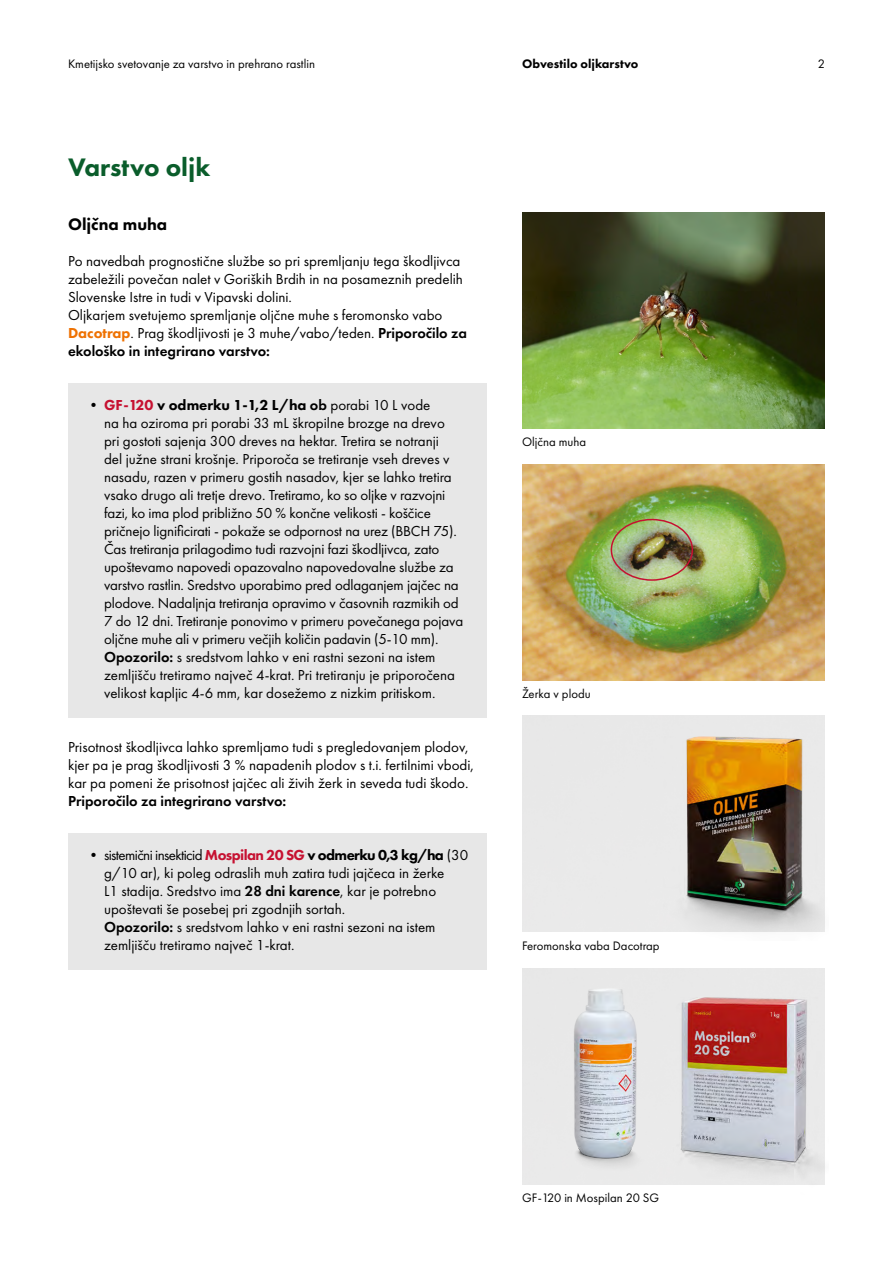
<style>
.page{position:relative;width:893px;height:1263px;background:#fff}
.page>*{position:absolute;margin:0;border:0;box-sizing:border-box;transform-origin:0 0}
.t1{font:800 26.25px "Futura PT";color:#0a5d2b}
.t2{font:800 17.25px "Futura PT";color:#000}
.t3{font:15px/18px "Futura PT";color:#000}
.t4{font:600 15px "Futura PT";color:#000}
.t5{font:12.75px "Futura PT";color:#000}
.t6{font:800 12.75px "Futura PT";color:#000}
.s1{font-weight:800;color:#ee7203}
.s2{font-weight:600}
.s3{font-weight:800;color:#c61131}
.s4{font-weight:800}
</style>
<div class="page">
<div style="left:68px;top:383px;width:418px;height:335px;background:#e7e7e7"></div>
<div style="left:68px;top:833px;width:418px;height:136px;background:#e7e7e7"></div>
<img style="left:522px;top:212px;width:303px;height:216px">
<img style="left:522px;top:464px;width:303px;height:216px">
<div style="left:611px;top:519px;width:82px;height:62px;border:2px solid #c61131;border-radius:50%"></div>
<img style="left:522px;top:968px;width:171px;height:217px">
<img style="left:657px;top:716px;width:168px;height:216px">
<img style="left:657px;top:969px;width:168px;height:216px">
<p class="t5" style="left:68px;top:56px;width:248px">Kmetijsko svetovanje za varstvo in prehrano rastlin</p>
<p class="t6" style="left:522px;top:56px;width:118px">Obvestilo oljkarstvo</p>
<p class="t5" style="left:818px;top:56px;width:9px">2</p>
<h1 class="t1" style="left:68px;top:151px;width:144px">Varstvo oljk</h1>
<p class="t2" style="left:68px;top:213px;width:101px">Oljčna muha</p>
<p class="t3" style="left:68px;top:252px;width:400px">Po navedbah prognostične službe so pri spremljanju tega škodljivca zabeležili povečan nalet v Goriških Brdih in na posameznih predelih Slovenske Istre in tudi v Vipavski dolini.<br>Oljkarjem svetujemo spremljanje oljčne muhe s feromonsko vabo <span class="s1">Dacotrap</span>. Prag škodljivosti je 3 muhe/vabo/teden. <span class="s2">Priporočilo za ekološko in integrirano varstvo:</span></p>
<p class="t3" style="left:104px;top:396px;width:361px;text-indent:-18px"><span class="s2">•</span> <span class="s3">GF-120</span> <span class="s4">v odmerku 1-1,2 L/ha</span> <span class="s2">ob</span> porabi 10 L vode<br>na ha oziroma pri porabi 33 mL škropilne brozge na drevo pri gostoti sajenja 300 dreves na hektar. Tretira se notranji<br>del južne strani krošnje. Priporoča se tretiranje vseh dreves v nasadu, razen v primeru gostih nasadov, kjer se lahko tretira vsako drugo ali tretje drevo. Tretiramo, ko so oljke v razvojni fazi, ko ima plod približno 50 % končne velikosti - koščice pričnejo lignificirati - pokaže se odpornost na urez (BBCH 75).<br>Čas tretiranja prilagodimo tudi razvojni fazi škodljivca, zato upoštevamo napovedi opazovalno napovedovalne službe za varstvo rastlin. Sredstvo uporabimo pred odlaganjem jajčec na plodove. Nadaljnja tretiranja opravimo v časovnih razmikih od 7 do 12 dni. Tretiranje ponovimo v primeru povečanega pojava oljčne muhe ali v primeru večjih količin padavin (5-10 mm).<br><span class="s2">Opozorilo:</span> s sredstvom lahko v eni rastni sezoni na istem zemljišču tretiramo največ 4-krat. Pri tretiranju je priporočena velikost kapljic 4-6 mm, kar dosežemo z nizkim pritiskom.</p>
<p class="t3" style="left:68px;top:738px;width:407px">Prisotnost škodljivca lahko spremljamo tudi s pregledovanjem plodov, kjer pa je prag škodljivosti 3 % napadenih plodov s t.i. fertilnimi vbodi, kar pa pomeni že prisotnost jajčec ali živih žerk in seveda tudi škodo.</p>
<p class="t4" style="left:68px;top:792px;width:220px">Priporočilo za integrirano varstvo:</p>
<p class="t3" style="left:104px;top:846px;width:366px;text-indent:-18px"><span class="s2">•</span> sistemični insekticid <span class="s3">Mospilan 20 SG</span> <span class="s4">v odmerku 0,3 kg/ha</span> (30 g/10 ar), ki poleg odraslih muh zatira tudi jajčeca in žerke<br>L1 stadija. Sredstvo ima <span class="s2">28 dni karence</span>, kar je potrebno upoštevati še posebej pri zgodnjih sortah.<br><span class="s2">Opozorilo:</span> s sredstvom lahko v eni rastni sezoni na istem zemljišču tretiramo največ 1-krat.</p>
<p class="t5" style="left:522px;top:434px;width:66px">Oljčna muha</p>
<p class="t5" style="left:522px;top:686px;width:70px">Žerka v plodu</p>
<p class="t5" style="left:522px;top:938px;width:139px">Feromonska vaba Dacotrap</p>
<p class="t5" style="left:522px;top:1190px;width:139px">GF-120 in Mospilan 20 SG</p>
</div>
